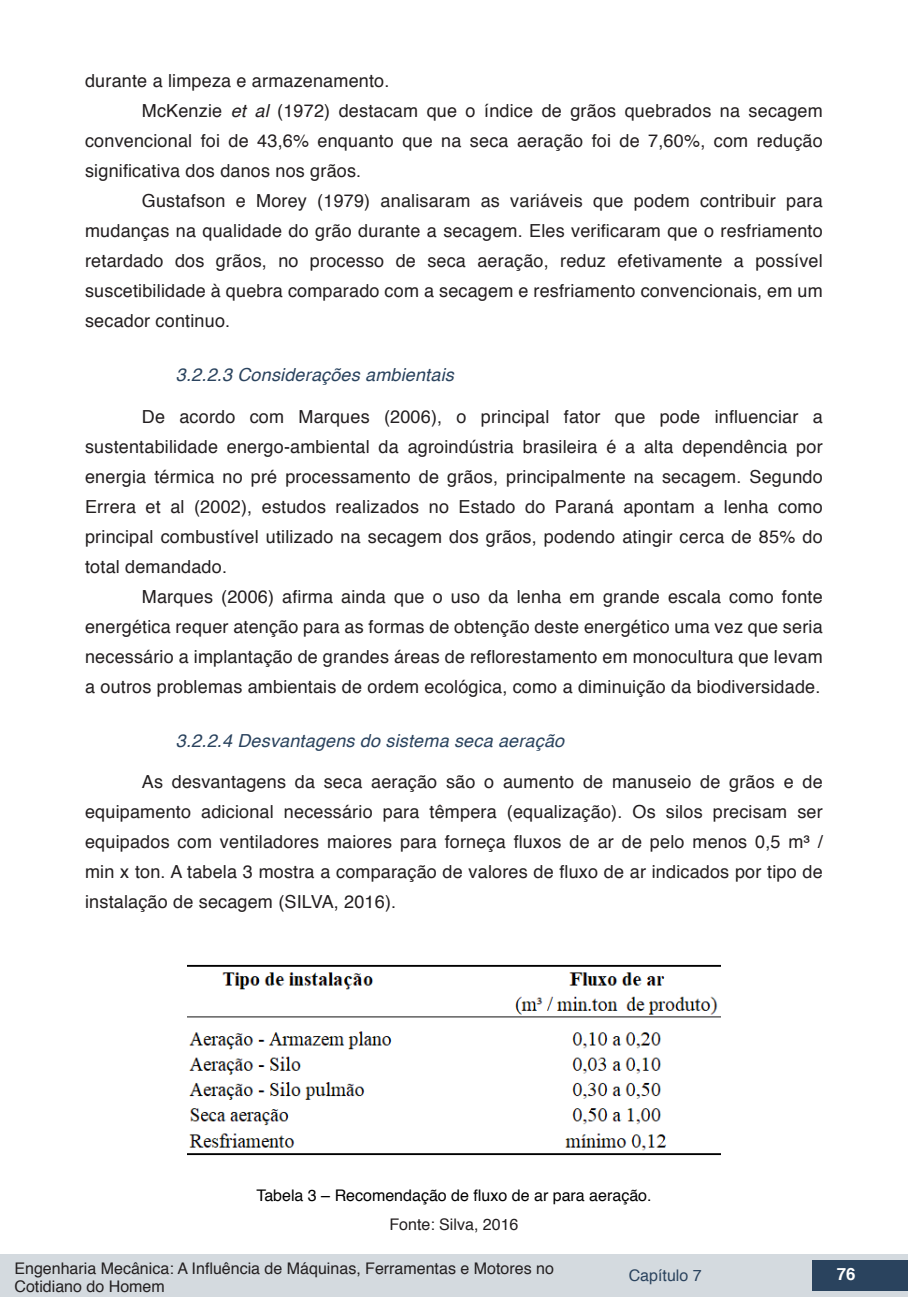
<style>
.page{position:relative;width:908px;height:1304px;background:#fff}
.page>*{position:absolute;margin:0;border:0;box-sizing:border-box;transform-origin:0 0}
.txt{font:18px/30px "Helvetica";letter-spacing:.01em;color:#231f20;text-align:justify}
.tit_4{font:italic 18px "Helvetica";letter-spacing:.01em;color:#2a435e}
.t1{font:700 16.8px "Helvetica";color:#fff}
.fonte_tab_gra_imag{font:16px/18.2px "Helvetica";color:#231f20}
.info_tab_graf_imag{font:16px "Helvetica";color:#000}
.t2{font:16px "Helvetica";color:#2a435e}
.s1{font-style:italic}
</style>
<div class="page">
<div style="left:0;top:1254px;width:906px;height:43px;background:#d4dadf"></div>
<div style="left:812px;top:1261px;width:95px;height:30px;background:#2a435e"></div>
<img style="left:188px;top:965px;width:531px;height:191px">
<p class="txt" style="left:85px;top:66px;width:306px">durante a limpeza e armazenamento.</p>
<p class="txt" style="left:85px;top:96px;width:738px;text-indent:57px">McKenzie <span class="s1">et al</span> (1972) destacam que o índice de grãos quebrados na secagem convencional foi de 43,6% enquanto que na seca aeração foi de 7,60%, com redução significativa dos danos nos grãos.</p>
<p class="txt" style="left:85px;top:186px;width:738px;text-indent:57px">Gustafson e Morey (1979) analisaram as variáveis que podem contribuir para mudanças na qualidade do grão durante a secagem. Eles verificaram que o resfriamento retardado dos grãos, no processo de seca aeração, reduz efetivamente a possível suscetibilidade à quebra comparado com a secagem e resfriamento convencionais, em um secador continuo.</p>
<p class="tit_4" style="left:176px;top:361px;width:279px">3.2.2.3 Considerações ambientais</p>
<p class="txt" style="left:85px;top:402px;width:738px;text-indent:57px">De acordo com Marques (2006), o principal fator que pode influenciar a sustentabilidade energo-ambiental da agroindústria brasileira é a alta dependência por energia térmica no pré processamento de grãos, principalmente na secagem. Segundo Errera et al (2002), estudos realizados no Estado do Paraná apontam a lenha como principal combustível utilizado na secagem dos grãos, podendo atingir cerca de 85% do total demandado.</p>
<p class="txt" style="left:85px;top:582px;width:738px;text-indent:57px">Marques (2006) afirma ainda que o uso da lenha em grande escala como fonte energética requer atenção para as formas de obtenção deste energético uma vez que seria necessário a implantação de grandes áreas de reflorestamento em monocultura que levam a outros problemas ambientais de ordem ecológica, como a diminuição da biodiversidade.</p>
<p class="tit_4" style="left:176px;top:726px;width:389px">3.2.2.4 Desvantagens do sistema seca aeração</p>
<p class="txt" style="left:85px;top:767px;width:738px;text-indent:57px">As desvantagens da seca aeração são o aumento de manuseio de grãos e de equipamento adicional necessário para têmpera (equalização). Os silos precisam ser equipados com ventiladores maiores para forneça fluxos de ar de pelo menos 0,5 m³ / min x ton. A tabela 3 mostra a comparação de valores de fluxo de ar indicados por tipo de instalação de secagem (SILVA, 2016).</p>
<p class="info_tab_graf_imag" style="left:256px;top:1183px;width:396px">Tabela 3 – Recomendação de fluxo de ar para aeração.</p>
<p class="fonte_tab_gra_imag" style="left:389px;top:1216px;width:130px">Fonte: Silva, 2016</p>
<p class="fonte_tab_gra_imag" style="left:14px;top:1259px;width:540px">Engenharia Mecânica: A Influência de Máquinas, Ferramentas e Motores no<br>Cotidiano do Homem</p>
<p class="t2" style="left:628px;top:1263px;width:74px">Capítulo 7</p>
<p class="t1" style="left:836px;top:1261px;width:20px">76</p>
</div>
